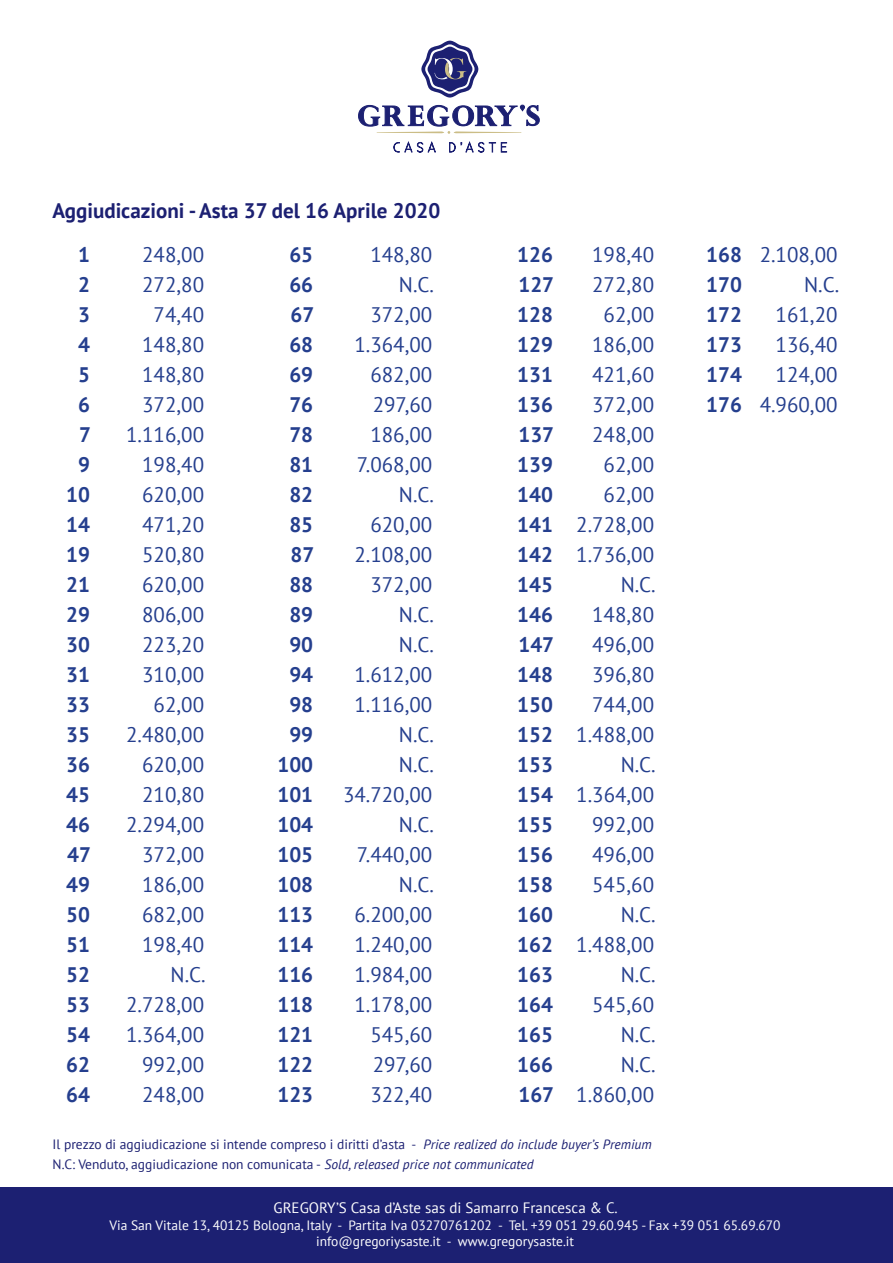
<style>
.page{position:relative;width:893px;height:1263px;background:#fff}
.page>*{position:absolute;margin:0;border:0;box-sizing:border-box;transform-origin:0 0}
.t1{font:21px/30px "PT Sans";color:#253f8e;text-align:right}
.t2{font:700 21px/30px "PT Sans";color:#253f8e;text-align:right}
.t3{font:700 21px "PT Sans";color:#1c2072}
.t4{font:15px "PT Sans";color:#fff}
.t5{font:13.5px/19.5px "PT Sans";color:#1c2072}
.t6{font:13.5px/16.5px "PT Sans";color:#fff;text-align:center}
.s1{font-style:italic}
</style>
<div class="page">
<div style="left:0;top:1187px;width:893px;height:76px;background:#1c2072"></div>
<svg style="left:394px;top:142px;width:42px;height:10px"></svg>
<svg style="left:449px;top:142px;width:6px;height:10px"></svg>
<svg style="left:461px;top:142px;width:46px;height:10px"></svg>
<svg style="left:421px;top:41px;width:57px;height:57px"></svg>
<svg style="left:358px;top:105px;width:181px;height:29px"></svg>
<p class="t3" style="left:53px;top:197px;width:389px">Aggiudicazioni - Asta 37 del 16 Aprile 2020</p>
<p class="t2" style="left:66px;top:240px;width:26px">1<br>2<br>3<br>4<br>5<br>6<br>7<br>9<br>10<br>14<br>19<br>21<br>29<br>30<br>31<br>33<br>35<br>36<br>45<br>46<br>47<br>49<br>50<br>51<br>52<br>53<br>54<br>62<br>64</p>
<p class="t1" style="left:126px;top:240px;width:81px">248,00<br>272,80<br>74,40<br>148,80<br>148,80<br>372,00<br>1.116,00<br>198,40<br>620,00<br>471,20<br>520,80<br>620,00<br>806,00<br>223,20<br>310,00<br>62,00<br>2.480,00<br>620,00<br>210,80<br>2.294,00<br>372,00<br>186,00<br>682,00<br>198,40<br>N.C.<br>2.728,00<br>1.364,00<br>992,00<br>248,00</p>
<p class="t2" style="left:277px;top:240px;width:38px">65<br>66<br>67<br>68<br>69<br>76<br>78<br>81<br>82<br>85<br>87<br>88<br>89<br>90<br>94<br>98<br>99<br>100<br>101<br>104<br>105<br>108<br>113<br>114<br>116<br>118<br>121<br>122<br>123</p>
<p class="t1" style="left:343px;top:240px;width:92px">148,80<br>N.C.<br>372,00<br>1.364,00<br>682,00<br>297,60<br>186,00<br>7.068,00<br>N.C.<br>620,00<br>2.108,00<br>372,00<br>N.C.<br>N.C.<br>1.612,00<br>1.116,00<br>N.C.<br>N.C.<br>34.720,00<br>N.C.<br>7.440,00<br>N.C.<br>6.200,00<br>1.240,00<br>1.984,00<br>1.178,00<br>545,60<br>297,60<br>322,40</p>
<p class="t1" style="left:576px;top:240px;width:81px">198,40<br>272,80<br>62,00<br>186,00<br>421,60<br>372,00<br>248,00<br>62,00<br>62,00<br>2.728,00<br>1.736,00<br>N.C.<br>148,80<br>496,00<br>396,80<br>744,00<br>1.488,00<br>N.C.<br>1.364,00<br>992,00<br>496,00<br>545,60<br>N.C.<br>1.488,00<br>N.C.<br>545,60<br>N.C.<br>N.C.<br>1.860,00</p>
<p class="t2" style="left:517px;top:240px;width:38px;text-align:justify">126<br>127<br>128<br>129<br>131<br>136<br>137<br>139<br>140<br>141<br>142<br>145<br>146<br>147<br>148<br>150<br>152<br>153<br>154<br>155<br>156<br>158<br>160<br>162<br>163<br>164<br>165<br>166<br>167</p>
<p class="t1" style="left:760px;top:240px;width:81px">2.108,00<br>N.C.<br>161,20<br>136,40<br>124,00<br>4.960,00</p>
<p class="t2" style="left:706px;top:240px;width:37px;text-align:justify">168<br>170<br>172<br>173<br>174<br>176</p>
<p class="t5" style="left:53px;top:1134px;width:601px">Il prezzo di aggiudicazione si intende compreso i diritti d’asta - <span class="s1">Price realized do include buyer’s Premium<br></span>N.C: Venduto, aggiudicazione non comunicata - <span class="s1">Sold, released price not communicated</span></p>
<p class="t4" style="left:274px;top:1198px;width:346px">GREGORY’S Casa d’Aste sas di Samarro Francesca &amp; C.</p>
<p class="t6" style="left:109px;top:1216px;width:673px">Via San Vitale 13, 40125 Bologna, Italy - Partita Iva 03270761202 - Tel. +39 051 29.60.945 - Fax +39 051 65.69.670 info@gregoriysaste.it - www.gregorysaste.it</p>
</div>
